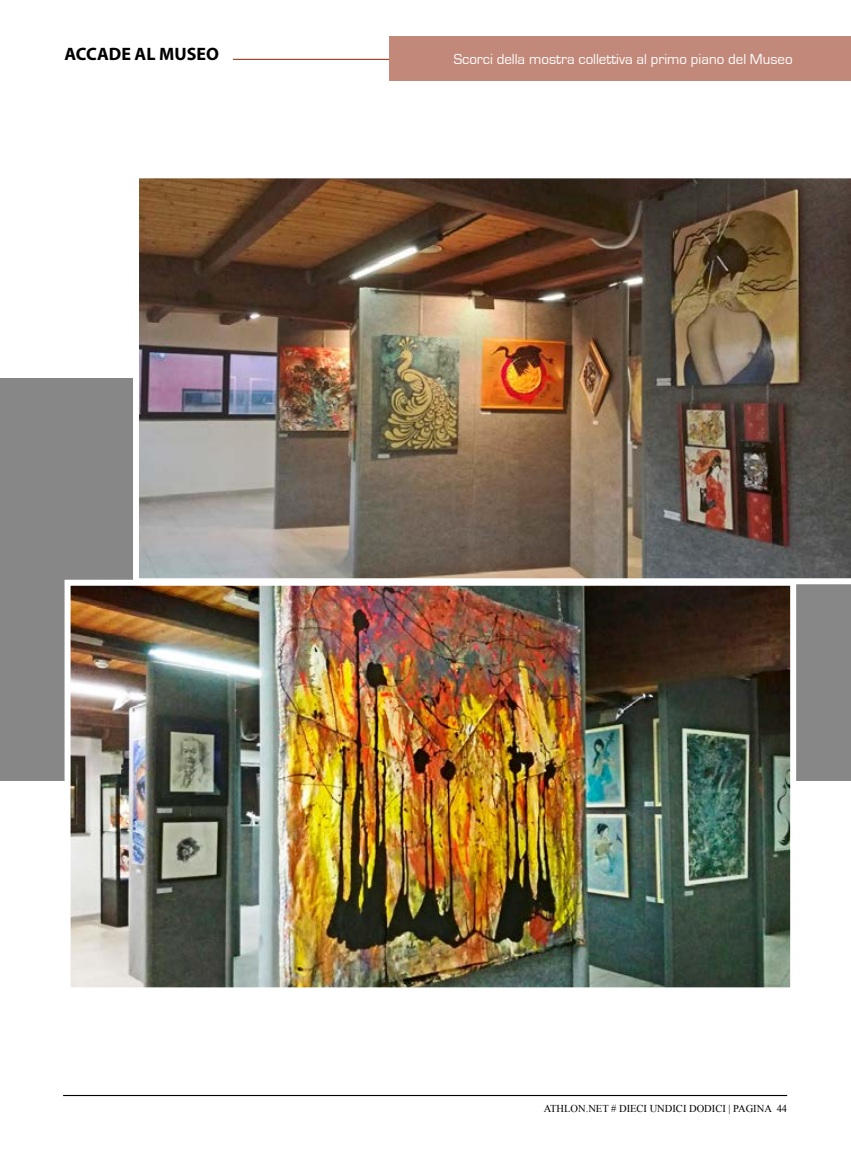
<style>
.page{position:relative;width:851px;height:1149px;background:#fff}
.page>*{position:absolute;margin:0;border:0;box-sizing:border-box;transform-origin:0 0}
.t1{font:700 18px "Myriad Pro";color:#000}
.t2{font:15px "Eurostile";color:#fff}
.t3{font:10.5px "Times New Roman";color:#000}
</style>
<div class="page">
<hr style="left:63px;top:1094px;width:724px;height:1px;background:#000">
<div style="left:0;top:378px;width:850px;height:403px;background:#878787"></div>
<hr style="left:233px;top:59px;width:551px;height:1px;background:#9a3820">
<img style="left:133px;top:178px;width:717px;height:406px">
<img style="left:72px;top:586px;width:717px;height:400px">
<div style="left:65px;top:579px;width:731px;height:414px;border:6px solid #fff"></div>
<div style="left:389px;top:36px;width:461px;height:45px;background:#c28879"></div>
<p class="t1" style="left:65px;top:42px;width:156px">ACCADE AL MUSEO</p>
<p class="t2" style="left:453px;top:51px;width:340px">Scorci della mostra collettiva al primo piano del Museo</p>
<p class="t3" style="left:543px;top:1100px;width:245px">ATHLON.NET # DIECI UNDICI DODICI | PAGINA 44</p>
</div>
